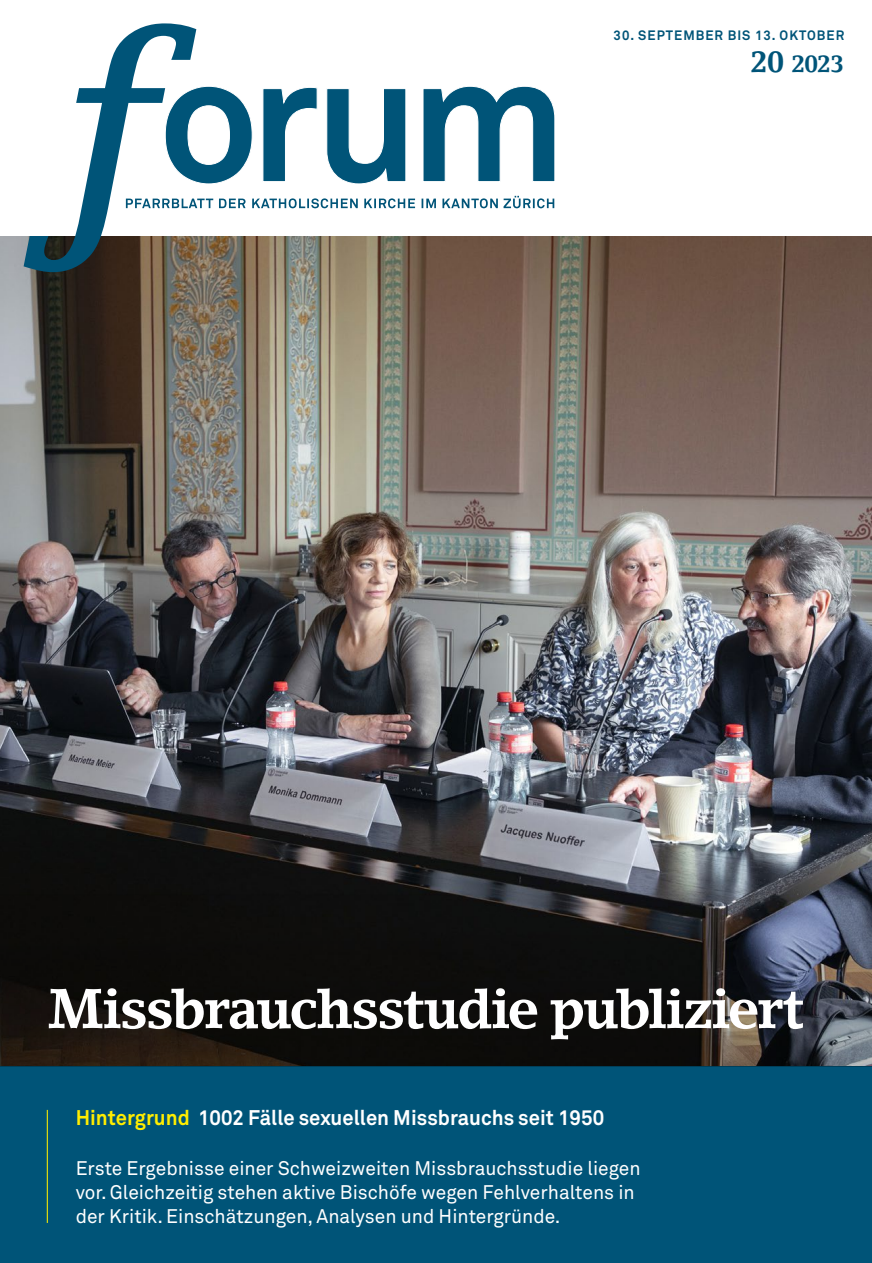
<style>
.page{position:relative;width:872px;height:1263px;background:#fff}
.page>*{position:absolute;margin:0;border:0;box-sizing:border-box;transform-origin:0 0}
.t1{font:700 55.5px "Lino Letter";letter-spacing:-.045em;color:#fff}
.t2{font:700 24px "Lino Letter";color:#005478;scale:.96 1}
.t3{font:700 21px "Akkurat Pro";color:#fff;scale:.96 1}
.t4{font:19.5px/24px "Akkurat Pro";color:#fff}
.t5{font:700 13.5px "Akkurat Pro";letter-spacing:.08em;color:#005478;scale:.96 1}
.s1{font-size:30px}
.s2{color:#ffed00}
</style>
<div class="page">
<img style="left:0;top:236px;width:872px;height:655px">
<div style="left:0;top:1067px;width:872px;height:196px;background:#005478"></div>
<svg style="left:24px;top:23px;width:531px;height:249px"></svg>
<svg style="left:0;top:891px;width:872px;height:176px;background:#1c1b1c"></svg>
<hr style="left:47px;top:1110px;width:1px;height:113px;background:#ffed00">
<p class="t5" style="left:613px;top:27px;width:242px">30. SEPTEMBER BIS 13. OKTOBER</p>
<p class="t2" style="left:750px;top:49px;width:99px"><span class="s1">20</span> 2023</p>
<h1 class="t1" style="left:47px;top:975px;width:758px">Missbrauchsstudie publiziert</h1>
<p class="t3" style="left:76px;top:1105px;width:552px"><span class="s2">Hintergrund</span> 1002 Fälle sexuellen Missbrauchs seit 1950</p>
<p class="t4" style="left:76px;top:1157px;width:566px">Erste Ergebnisse einer Schweizweiten Missbrauchsstudie liegen vor. Gleichzeitig stehen aktive Bischöfe wegen Fehlverhaltens in der Kritik. Einschätzungen, Analysen und Hintergründe.</p>
</div>
